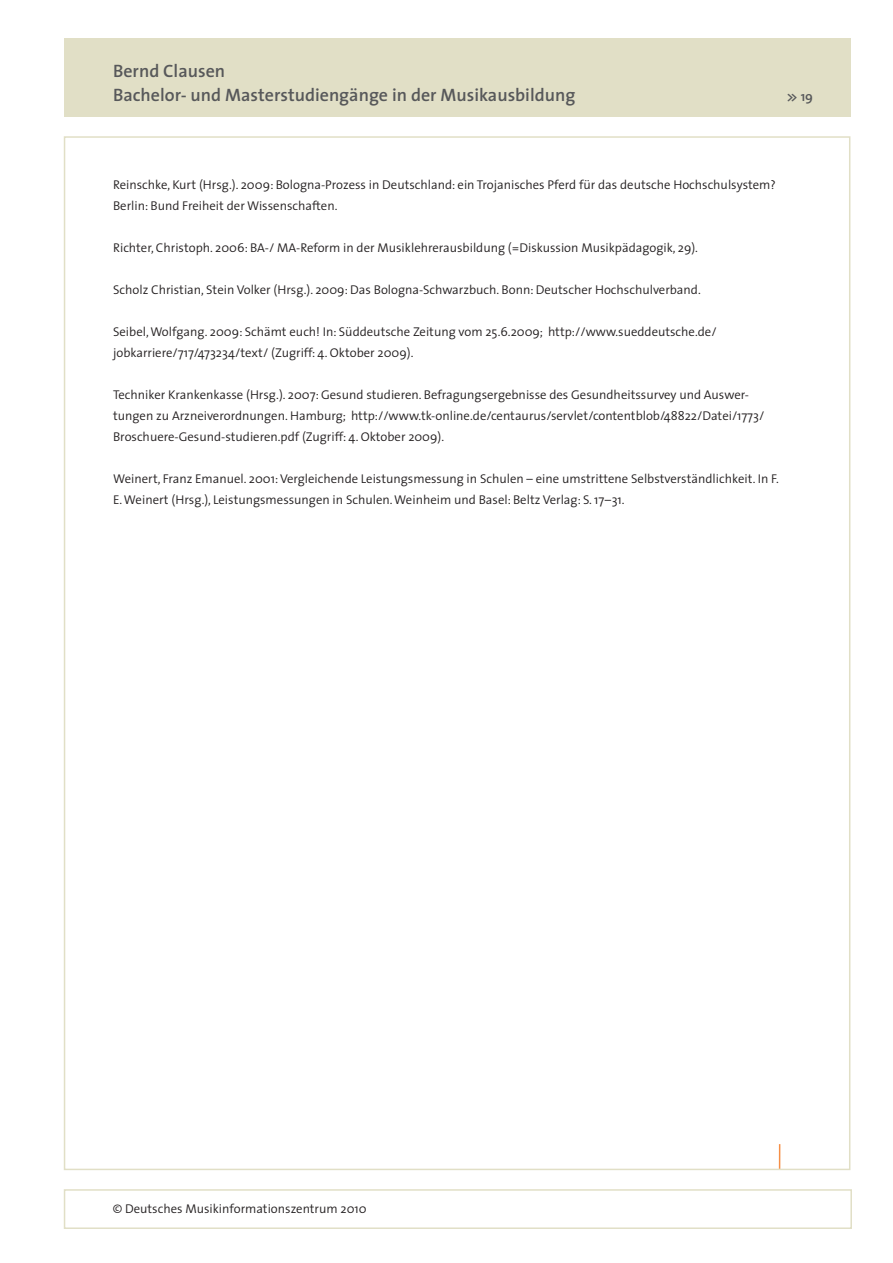
<style>
.page{position:relative;width:893px;height:1263px;background:#fff}
.page>*{position:absolute;margin:0;border:0;box-sizing:border-box;transform-origin:0 0}
.t1{font:600 18px/24px "The Sans";color:#57585a}
.t2{font:600 13.5px "The Sans";color:#57585a}
.t3{font:300 12.75px/21px "The Sans";color:#231f20}
</style>
<div class="page">
<div style="left:64px;top:1189px;width:788px;height:40px;border:2px solid #e1dfc6"></div>
<div style="left:64px;top:38px;width:786px;height:79px;background:#e1dfc6"></div>
<svg style="left:779px;top:1144px;width:1px;height:23px"></svg>
<h1 class="t1" style="left:113px;top:59px;width:399px">P ter Wicke<br>Populäre Musik in d B ndesrepublik Deutschland</h1>
<h1 class="t1" style="left:113px;top:59px;width:464px">Bernd Clausen<br>Bachelor- und Masterstudiengänge in der Musikausbildung</h1>
<p class="t2" style="left:787px;top:88px;width:28px">&gt;&gt; 19</p>
<p class="t2" style="left:801px;top:88px;width:22px">019</p>
<p class="t3" style="left:113px;top:174px;width:664px">Reinschke, Kurt (Hrsg.). 2009: Bologna-Prozess in Deutschland: ein Trojanisches Pferd für das deutsche Hochschulsystem?<br>Berlin: Bund Freiheit der Wissenschaften.</p>
<p class="t3" style="left:113px;top:237px;width:586px">Richter, Christoph. 2006: BA-/ MA-Reform in der Musiklehrerausbildung (=Diskussion Musikpädagogik, 29).</p>
<p class="t3" style="left:113px;top:279px;width:589px">Scholz Christian, Stein Volker (Hrsg.). 2009: Das Bologna-Schwarzbuch. Bonn: Deutscher Hochschulverband.</p>
<p class="t3" style="left:113px;top:321px;width:605px">Seibel, Wolfgang. 2009: Schämt euch! In: Süddeutsche Zeitung vom 25.6.2009; http://www.sueddeutsche.de/ jobkarriere/717/473234/text/ (Zugriff: 4. Oktober 2009).</p>
<p class="t3" style="left:113px;top:384px;width:653px">Techniker Krankenkasse (Hrsg.). 2007: Gesund studieren. Befragungsergebnisse des Gesundheitssurvey und Auswer&shy;tungen zu Arzneiverordnungen. Hamburg; http://www.tk-online.de/centaurus/servlet/contentblob/48822/Datei/1773/<br>Broschuere-Gesund-studieren.pdf (Zugriff: 4. Oktober 2009).</p>
<p class="t3" style="left:113px;top:468px;width:667px">Weinert, Franz Emanuel. 2001: Vergleichende Leistungsmessung in Schulen – eine umstrittene Selbstverständlichkeit. In F.<br>E. Weinert (Hrsg.), Leistungsmessungen in Schulen. Weinheim und Basel: Beltz Verlag: S. 17–31.</p>
<p class="t3" style="left:113px;top:1198px;width:255px">© Deutsches Musikinformationszentrum 2010</p>
</div>
